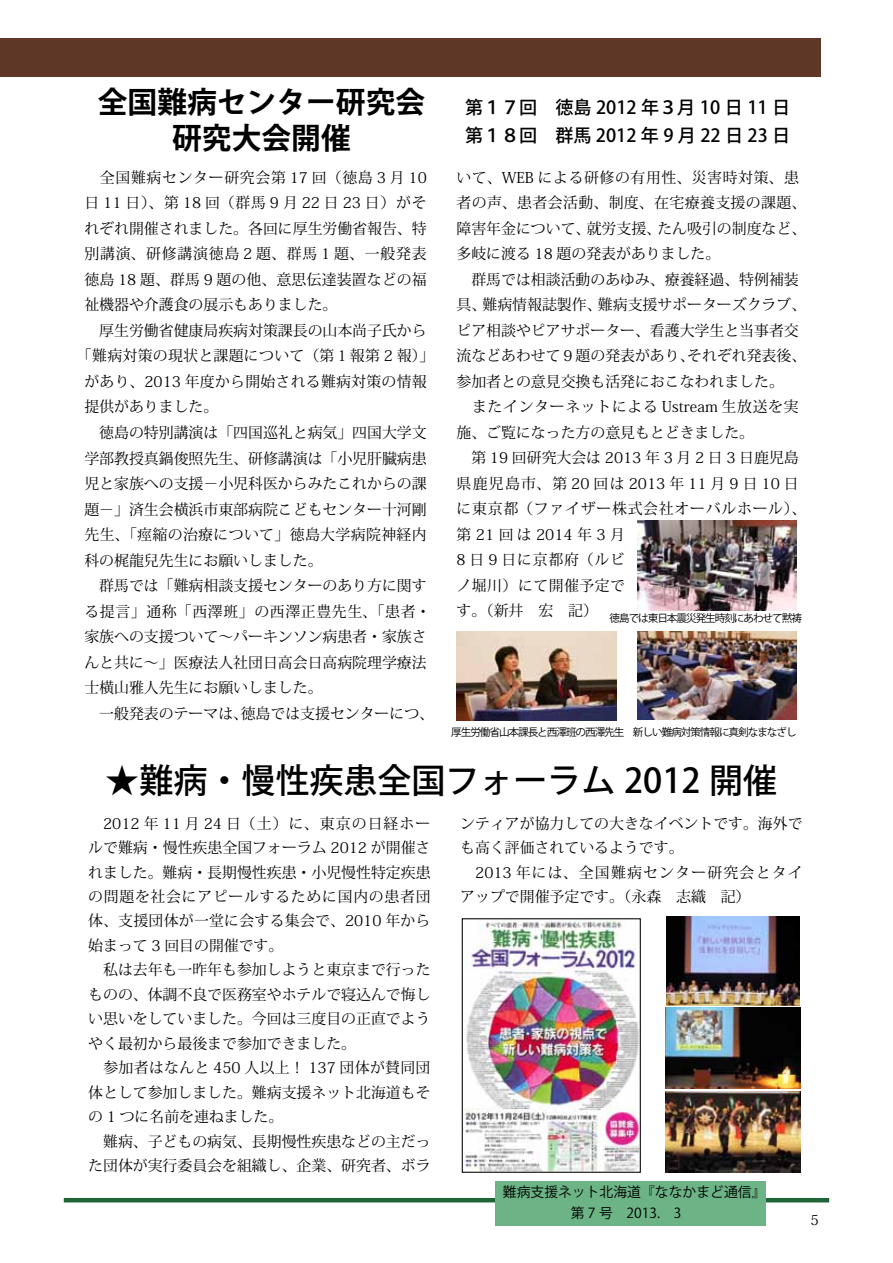
<style>
.page{position:relative;width:893px;height:1263px;background:#fff}
.page>*{position:absolute;margin:0;border:0;box-sizing:border-box;transform-origin:0 0}
.t1{font:500 34.05px "Koz Go Pro";color:#000}
.t2{font:700 29.7px/35.1px "Koz Go Pro";color:#000;text-align:center}
.t3{font:500 18px/28.7px "Koz Go Pro";color:#000}
.t4{font:14.85px/24.5px "Koz Min Pro";color:#000}
.t5{font:14.85px "Koz Min Pro";letter-spacing:.02em;color:#000}
.t6{font:14.85px "Koz Min Pro";letter-spacing:.045em;color:#000}
.t7{font:14.85px "Koz Min Pro";letter-spacing:.025em;color:#000}
.t8{font:14.85px "Koz Min Pro";letter-spacing:.04em;color:#000}
.t9{font:14.85px "Koz Min Pro";letter-spacing:.05em;color:#000}
.t10{font:13.8px "Koz Go Pro";color:#000}
.t11{font:13.8px "Koz Min Pro";color:#000}
.t12{font:10.65px "Koz Go Pro";letter-spacing:-.1em;color:#000}
</style>
<div class="page">
<hr style="left:64px;top:1198px;width:765px;height:4px;background:#206535">
<div style="left:495px;top:1181px;width:271px;height:44px;background:#6cb485"></div>
<div style="left:0;top:38px;width:821px;height:39px;background:#5f3727"></div>
<img style="left:456px;top:631px;width:160px;height:89px">
<img style="left:638px;top:631px;width:159px;height:89px">
<img style="left:464px;top:920px;width:175px;height:251px">
<div style="left:462px;top:918px;width:179px;height:255px;border:1px solid #000"></div>
<img style="left:667px;top:917px;width:133px;height:88px">
<img style="left:666px;top:1091px;width:134px;height:82px">
<img style="left:666px;top:1008px;width:134px;height:81px">
<img style="left:638px;top:521px;width:159px;height:89px">
<h2 class="t2" style="left:98px;top:87px;width:329px">全国難病センター研究会研究大会開催</h2>
<p class="t3" style="left:465px;top:93px;width:327px">第１７回　徳島 2012 年３月 10 日 11 日第１８回　群馬 2012 年 9 月 22 日 23 日</p>
<p class="t6" style="left:84px;top:167px;width:344px">　全国難病センター研究会第 17 回（徳島 3 月 10</p>
<p class="t4" style="left:84px;top:190px;width:344px">日 11 日）、第 18 回（群馬 9 月 22 日 23 日）がそ</p>
<p class="t4" style="left:84px;top:216px;width:344px">れぞれ開催されました。各回に厚生労働省報告、特</p>
<p class="t9" style="left:84px;top:243px;width:344px">別講演、研修講演徳島 2 題、群馬 1 題、一般発表</p>
<p class="t4" style="left:84px;top:267px;width:344px">徳島 18 題、群馬 9 題の他、意思伝達装置などの福</p>
<p class="t4" style="left:84px;top:292px;width:254px">祉機器や介護食の展示もありました。</p>
<p class="t4" style="left:84px;top:318px;width:344px">　厚生労働省健康局疾病対策課長の山本尚子氏から</p>
<p class="t5" style="left:77px;top:345px;width:359px">「難病対策の現状と課題について（第１報第 2 報）」</p>
<p class="t4" style="left:84px;top:369px;width:344px">があり、2013 年度から開始される難病対策の情報</p>
<p class="t4" style="left:84px;top:394px;width:135px">提供がありました。</p>
<p class="t4" style="left:84px;top:420px;width:344px">　徳島の特別講演は「四国巡礼と病気」四国大学文</p>
<p class="t4" style="left:84px;top:445px;width:344px">学部教授真鍋俊照先生、研修講演は「小児肝臓病患</p>
<p class="t4" style="left:84px;top:471px;width:344px">児と家族への支援－小児科医からみたこれからの課</p>
<p class="t4" style="left:84px;top:496px;width:344px">題－」済生会横浜市東部病院こどもセンター十河剛</p>
<p class="t7" style="left:84px;top:524px;width:344px">先生、「痙縮の治療について」徳島大学病院神経内</p>
<p class="t4" style="left:84px;top:547px;width:240px">科の梶龍兒先生にお願いしました。</p>
<p class="t4" style="left:84px;top:573px;width:344px">　群馬では「難病相談支援センターのあり方に関す</p>
<p class="t8" style="left:84px;top:601px;width:348px">る提言」通称「西澤班」の西澤正豊先生、「患者・</p>
<p class="t4" style="left:84px;top:624px;width:344px">家族への支援ついて～パーキンソン病患者・家族さ</p>
<p class="t4" style="left:84px;top:649px;width:344px">んと共に～」医療法人社団日高会日高病院理学療法</p>
<p class="t4" style="left:84px;top:675px;width:240px">士横山雅人先生にお願いしました。</p>
<p class="t4" style="left:84px;top:700px;width:351px">　一般発表のテーマは、徳島では支援センターにつ、</p>
<p class="t4" style="left:456px;top:164px;width:351px;line-height:25.5px">いて、WEB による研修の有用性、災害時対策、患者の声、患者会活動、制度、在宅療養支援の課題、障害年金について、就労支援、たん吸引の制度など、多岐に渡る 18 題の発表がありました。<br>　群馬では相談活動のあゆみ、療養経過、特例補装具、難病情報誌製作、難病支援サポーターズクラブ、ピア相談やピアサポーター、看護大学生と当事者交流などあわせて 9 題の発表があり、それぞれ発表後、参加者との意見交換も活発におこなわれました。<br>　またインターネットによる Ustream 生放送を実施、ご覧になった方の意見もとどきました。<br>　第 19 回研究大会は 2013 年 3 月 2 日 3 日鹿児島県鹿児島市、第 20 回は 2013 年 11 月 9 日 10 日に東京都（ファイザー株式会社オーバルホール）、第21回は2014年3月<br>8 日 9 日に京都府（ルビ<br>ノ堀川）にて開催予定で<br>す。（新井　宏　記）</p>
<p class="t12" style="left:610px;top:611px;width:194px">徳島では東日本震災発生時刻にあわせて黙祷</p>
<p class="t12" style="left:451px;top:726px;width:347px">厚生労働省山本課長と西澤班の西澤先生　新しい難病対策情報に真剣なまなざし</p>
<h1 class="t1" style="left:105px;top:758px;width:673px">★難病・慢性疾患全国フォーラム 2012 開催</h1>
<p class="t4" style="left:88px;top:810px;width:344px">　2012 年 11 月 24 日（土）に、東京の日経ホールで難病・慢性疾患全国フォーラム 2012 が開催されました。難病・長期慢性疾患・小児慢性特定疾患の問題を社会にアピールするために国内の患者団体、支援団体が一堂に会する集会で、2010 年から始まって 3 回目の開催です。<br>　私は去年も一昨年も参加しようと東京まで行ったものの、体調不良で医務室やホテルで寝込んで悔しい思いをしていました。今回は三度目の正直でようやく最初から最後まで参加できました。<br>　参加者はなんと 450 人以上！ 137 団体が賛同団体として参加しました。難病支援ネット北海道もその 1 つに名前を連ねました。<br>　難病、子どもの病気、長期慢性疾患などの主だった団体が実行委員会を組織し、企業、研究者、ボラ</p>
<p class="t4" style="left:460px;top:810px;width:344px">ンティアが協力しての大きなイベントです。海外でも高く評価されているようです。<br>　2013 年には、全国難病センター研究会とタイアップで開催予定です。（永森　志織　記）</p>
<p class="t10" style="left:503px;top:1183px;width:264px">難病支援ネット北海道『ななかまど通信』</p>
<p class="t10" style="left:571px;top:1204px;width:112px">第 7 号　2013.　3</p>
<p class="t11" style="left:810px;top:1210px;width:10px">5</p>
</div>
